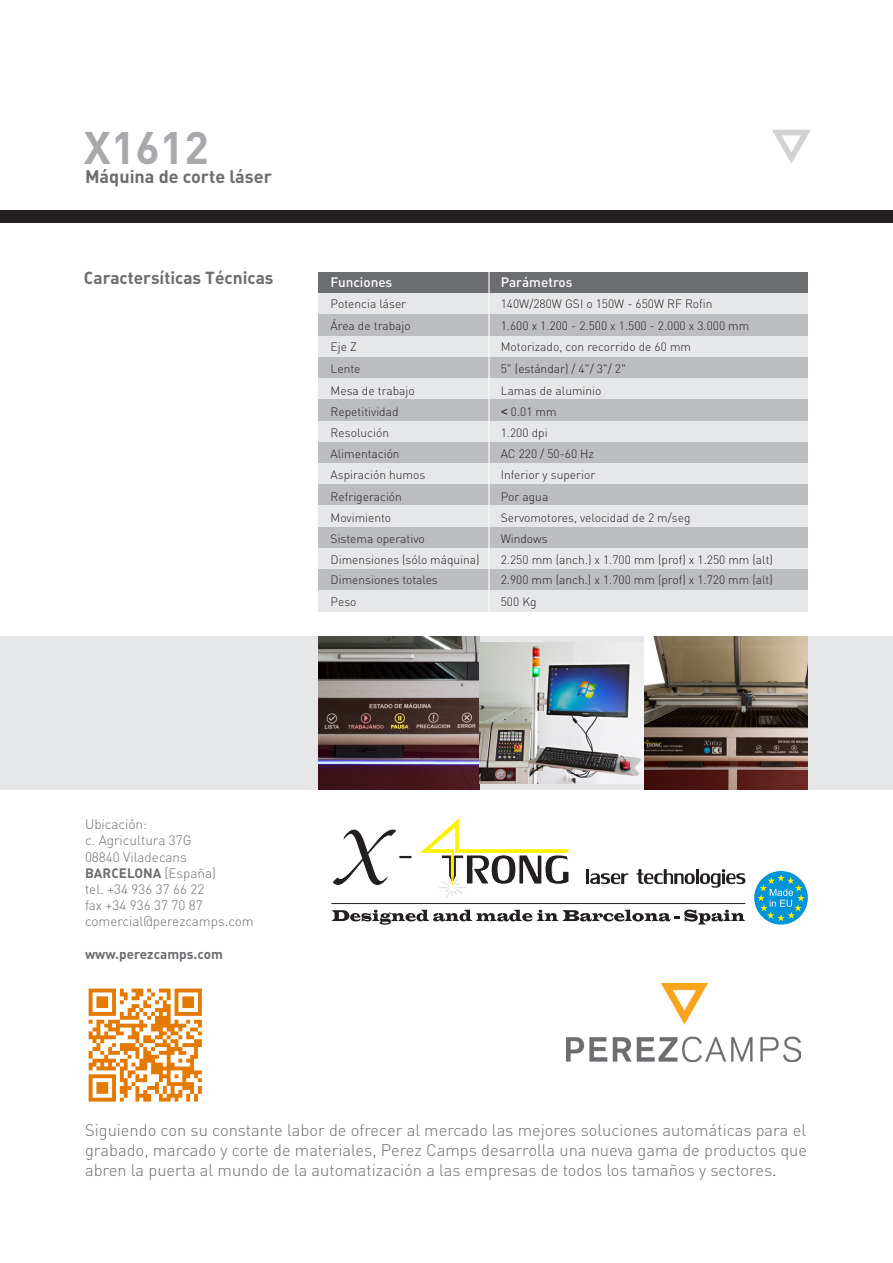
<style>
.page{position:relative;width:893px;height:1263px;background:#fff}
.page>*{position:absolute;margin:0;border:0;box-sizing:border-box;transform-origin:0 0}
.t1{font:700 45px "DIN";color:#a8a9ad}
.t2{font:700 18px "DIN";color:#6c6d70}
.t3{font:17.25px "DIN Bold Alternate";color:#6c6d70}
.t4{font:300 16.5px/19.8px "DIN";color:#6c6d70;text-align:justify}
.t5{font:300 13.5px/16.2px "DIN";color:#6c6d70}
.t6{font:13.5px "DIN Medium Alternate";color:#fff}
.t7{font:13.5px "DIN Bold Alternate";color:#6c6d70}
.t8{font:300 12px "DIN";color:#231f20}
.t9{font:12px "DIN Light Alternate";color:#231f20}
.s1{font-family:"Arial";font-weight:400}
.s2{font-family:"DIN Bold Alternate";font-weight:400}
.s3{color:#231f20}
</style>
<div class="page">
<div style="left:0;top:637px;width:893px;height:153px;background:#e6e7e9"></div>
<div style="left:0;top:210px;width:893px;height:13px;background:#231f20"></div>
<svg style="left:772px;top:130px;width:39px;height:34px"></svg>
<div style="left:319px;top:272px;width:489px;height:21px;background:#6c6d70"></div>
<div style="left:319px;top:293px;width:489px;height:22px;background:#e6e7e9"></div>
<div style="left:319px;top:315px;width:489px;height:21px;background:#bcbdc0"></div>
<div style="left:319px;top:336px;width:489px;height:21px;background:#e6e7e9"></div>
<div style="left:319px;top:357px;width:489px;height:21px;background:#bcbdc0"></div>
<div style="left:319px;top:378px;width:489px;height:22px;background:#e6e7e9"></div>
<div style="left:319px;top:400px;width:489px;height:21px;background:#bcbdc0"></div>
<div style="left:319px;top:421px;width:489px;height:21px;background:#e6e7e9"></div>
<div style="left:319px;top:442px;width:489px;height:21px;background:#bcbdc0"></div>
<div style="left:319px;top:463px;width:489px;height:21px;background:#e6e7e9"></div>
<div style="left:319px;top:484px;width:489px;height:21px;background:#bcbdc0"></div>
<div style="left:319px;top:506px;width:489px;height:21px;background:#e6e7e9"></div>
<div style="left:319px;top:527px;width:489px;height:21px;background:#bcbdc0"></div>
<div style="left:319px;top:548px;width:489px;height:21px;background:#e6e7e9"></div>
<img style="left:566px;top:984px;width:234px;height:78px">
<img style="left:88px;top:988px;width:114px;height:114px">
<div style="left:319px;top:569px;width:489px;height:21px;background:#bcbdc0"></div>
<div style="left:319px;top:590px;width:489px;height:21px;background:#e6e7e9"></div>
<img style="left:319px;top:637px;width:161px;height:153px">
<img style="left:480px;top:642px;width:164px;height:141px">
<img style="left:644px;top:637px;width:164px;height:153px">
<hr style="left:488px;top:271px;width:2px;height:343px;background:#fff">
<hr style="left:586px;top:869px;width:3px;height:15px;background:#231f20">
<svg style="left:590px;top:873px;width:39px;height:11px"></svg>
<svg style="left:636px;top:869px;width:109px;height:19px"></svg>
<svg style="left:399px;top:855px;width:13px;height:4px"></svg>
<svg style="left:332px;top:829px;width:64px;height:56px"></svg>
<svg style="left:420px;top:818px;width:149px;height:80px"></svg>
<svg style="left:332px;top:910px;width:413px;height:15px"></svg>
<hr style="left:332px;top:903px;width:413px;height:1px;background:#231f20">
<svg style="left:754px;top:871px;width:54px;height:54px"></svg>
<svg style="left:757px;top:874px;width:48px;height:47px;background:#3aabca"></svg>
<p class="t1" style="left:84px;top:118px;width:126px">X1612</p>
<p class="t2" style="left:85px;top:165px;width:188px">Máquina de corte láser</p>
<p class="t3" style="left:84px;top:267px;width:191px">Caractersíticas Técnicas</p>
<p class="t6" style="left:330px;top:273px;width:63px">Funciones</p>
<p class="t6" style="left:501px;top:273px;width:73px">Parámetros</p>
<p class="t9" style="left:331px;top:297px;width:77px">Potencia láser</p>
<p class="t8" style="left:501px;top:297px;width:213px">140W/280W GSI o 150W - 650W RF Rofin</p>
<p class="t9" style="left:331px;top:319px;width:82px">Área de trabajo</p>
<p class="t8" style="left:501px;top:319px;width:250px">1.600 x 1.200 - 2.500 x 1.500 - 2.000 x 3.000 mm</p>
<p class="t9" style="left:331px;top:339px;width:28px">Eje Z</p>
<p class="t8" style="left:501px;top:339px;width:192px">Motorizado, con recorrido de 60 mm</p>
<p class="t9" style="left:331px;top:362px;width:31px">Lente</p>
<p class="t8" style="left:501px;top:362px;width:127px">5" (estándar) / 4"/ 3"/ 2"</p>
<p class="t9" style="left:331px;top:383px;width:86px">Mesa de trabajo</p>
<p class="t8" style="left:501px;top:383px;width:102px">Lamas de aluminio</p>
<p class="t9" style="left:331px;top:404px;width:69px">Repetitividad</p>
<p class="t8" style="left:501px;top:404px;width:57px"><span class="s1">&lt;</span> 0.01 mm</p>
<p class="t9" style="left:331px;top:425px;width:60px">Resolución</p>
<p class="t8" style="left:501px;top:425px;width:48px">1.200 dpi</p>
<p class="t9" style="left:331px;top:446px;width:71px">Alimentación</p>
<p class="t8" style="left:501px;top:446px;width:95px">AC 220 / 50-60 Hz</p>
<p class="t9" style="left:331px;top:467px;width:96px">Aspiración humos</p>
<p class="t8" style="left:501px;top:467px;width:96px">Inferior y superior</p>
<p class="t9" style="left:331px;top:489px;width:73px">Refrigeración</p>
<p class="t8" style="left:501px;top:489px;width:49px">Por agua</p>
<p class="t9" style="left:331px;top:510px;width:62px">Movimiento</p>
<p class="t8" style="left:501px;top:510px;width:191px">Servomotores, velocidad de 2 m/seg</p>
<p class="t9" style="left:331px;top:531px;width:96px">Sistema operativo</p>
<p class="t8" style="left:501px;top:531px;width:48px">Windows</p>
<p class="t9" style="left:331px;top:552px;width:151px">Dimensiones (sólo máquina)</p>
<p class="t8" style="left:501px;top:552px;width:274px">2.250 mm (anch.) x 1.700 mm (prof) x 1.250 mm (alt)</p>
<p class="t9" style="left:331px;top:594px;width:27px">Peso</p>
<p class="t8" style="left:501px;top:594px;width:37px">500 Kg</p>
<p class="t9" style="left:331px;top:572px;width:109px">Dimensiones totales</p>
<p class="t8" style="left:501px;top:572px;width:274px">2.900 mm (anch.) x 1.700 mm (prof) x 1.720 mm (alt)</p>
<p class="t5" style="left:85px;top:816px;width:108px">Ubicación:<br>c. Agricultura 37G<br>08840 Viladecans</p>
<p class="t5" style="left:85px;top:865px;width:133px"><span class="s2">BARCELONA</span> [España) tel. +34 936 37 66 22 fax +34 936 37 70 87</p>
<p class="t5" style="left:85px;top:913px;width:170px">comercial@perezcamps.com</p>
<p class="t7" style="left:85px;top:945px;width:139px">www.perezcamps.com</p>
<p class="t4" style="left:85px;top:1120px;width:724px">Siguiendo con su constante labor de ofrecer al mercado las mejores soluciones automáticas para el grabado, marcado y corte de materiales, Perez Camps desarrolla una nueva gama de productos que abren la puerta al mundo de la automatización a las empresas de todos los tamaños y sectores<span class="s3">.</span></p>
</div>
